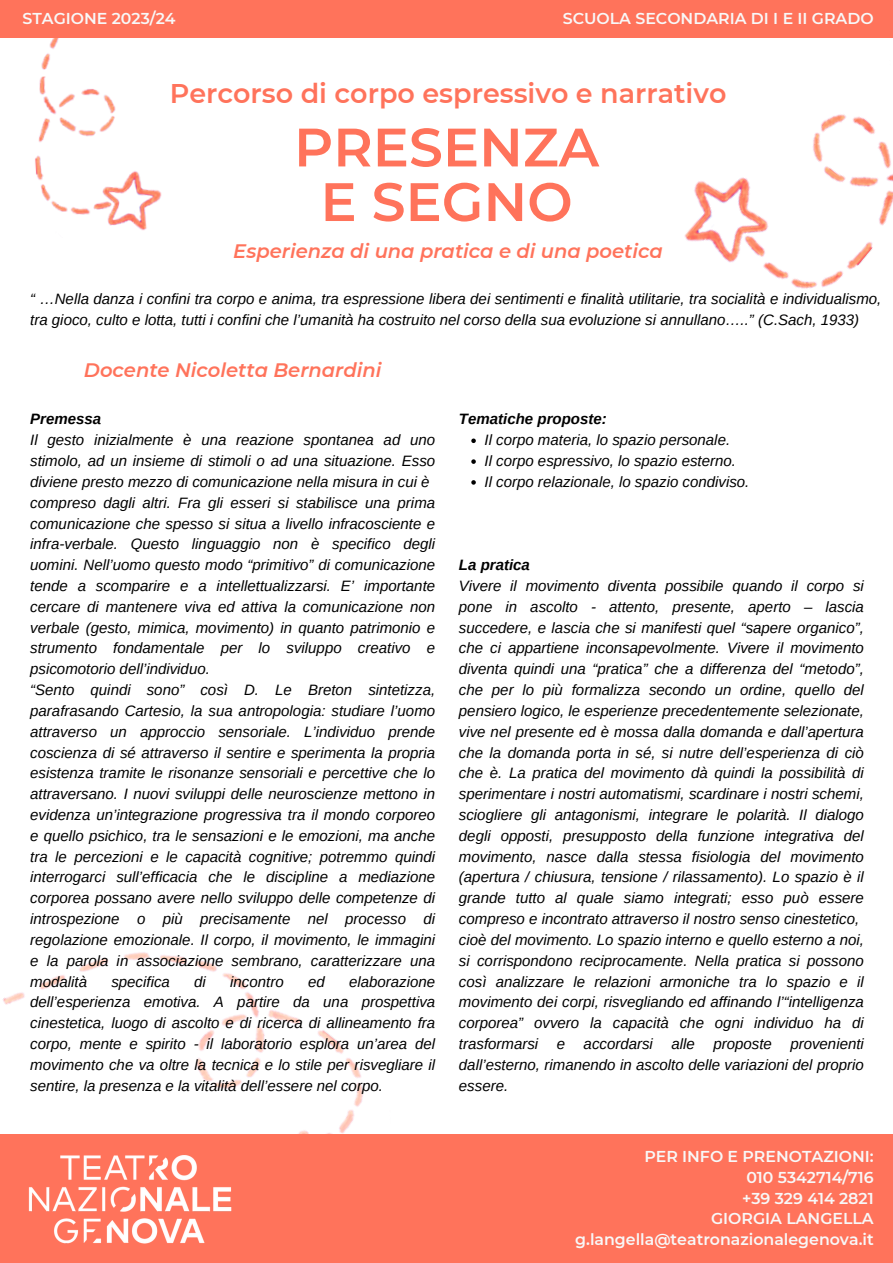
<style>
.page{position:relative;width:893px;height:1263px;background:#fff}
.page>*{position:absolute;margin:0;border:0;box-sizing:border-box;transform-origin:0 0}
.t1{font:600 54px "Montserrat";color:#ff735b}
.t2{font:600 27px "Montserrat";color:#ff735b}
.t3{font:italic 600 19.5px "Montserrat";color:#ff735b}
.t4{font:600 15.75px "Montserrat";color:#f8f8f8}
.t5{font:italic 15px/20.9px "Arimo";color:#000;text-align:justify}
.t6{font:italic 700 15px "Arimo";color:#000}
</style>
<div class="page">
<img style="left:3px;top:952px;width:360px;height:182px">
<div style="left:0;top:1134px;width:893px;height:129px;background:#ff735b"></div>
<img style="left:28px;top:1155px;width:204px;height:89px">
<img style="left:35px;top:155px;width:127px;height:76px">
<img style="left:41px;top:38px;width:18px;height:26px">
<img style="left:38px;top:64px;width:78px;height:78px">
<div style="left:0;top:0;width:893px;height:38px;background:#ff735b"></div>
<svg style="left:471px;top:438px;width:5px;height:5px"></svg>
<svg style="left:471px;top:459px;width:5px;height:5px"></svg>
<svg style="left:471px;top:480px;width:5px;height:5px"></svg>
<img style="left:684px;top:114px;width:209px;height:175px">
<p class="t4" style="left:22px;top:9px;width:155px">STAGIONE 2023/24</p>
<p class="t4" style="left:563px;top:9px;width:312px">SCUOLA SECONDARIA DI I E II GRADO</p>
<p class="t2" style="left:170px;top:77px;width:558px">Percorso di corpo espressivo e narrativo</p>
<p class="t1" style="left:294px;top:114px;width:306px">PRESENZA</p>
<p class="t1" style="left:320px;top:169px;width:254px">E SEGNO</p>
<p class="t3" style="left:233px;top:239px;width:431px">Esperienza di una pratica e di una poetica</p>
<p class="t5" style="left:30px;top:289px;width:852px">“ …Nella danza i confini tra corpo e anima, tra espressione libera dei sentimenti e finalità utilitarie, tra socialità e individualismo, tra gioco, culto e lotta, tutti i confini che l’umanità ha costruito nel corso della sua evoluzione si annullano…..” (C.Sach, 1933)</p>
<p class="t3" style="left:84px;top:358px;width:299px">Docente Nicoletta Bernardini</p>
<p class="t6" style="left:30px;top:411px;width:73px">Premessa</p>
<p class="t5" style="left:30px;top:430px;width:406px">Il gesto inizialmente è una reazione spontanea ad uno stimolo, ad un insieme di stimoli o ad una situazione. Esso diviene presto mezzo di comunicazione nella misura in cui è</p>
<p class="t5" style="left:30px;top:492px;width:406px">compreso dagli altri. Fra gli esseri si stabilisce una prima comunicazione che spesso si situa a livello infracosciente e infra-verbale. Questo linguaggio non è specifico degli uomini. Nell’uomo questo modo “primitivo” di comunicazione tende a scomparire e a intellettualizzarsi. E’ importante cercare di mantenere viva ed attiva la comunicazione non verbale (gesto, mimica, movimento) in quanto patrimonio e strumento fondamentale per lo sviluppo creativo e psicomotorio dell’individuo.</p>
<p class="t5" style="left:30px;top:679px;width:406px">“Sento quindi sono” così D. Le Breton sintetizza, parafrasando Cartesio, la sua antropologia: studiare l’uomo attraverso un approccio sensoriale. L’individuo prende coscienza di sé attraverso il sentire e sperimenta la propria esistenza tramite le risonanze sensoriali e percettive che lo attraversano. I nuovi sviluppi delle neuroscienze mettono in evidenza un’integrazione progressiva tra il mondo corporeo e quello psichico, tra le sensazioni e le emozioni, ma anche tra le percezioni e le capacità cognitive; potremmo quindi interrogarci sull’efficacia che le discipline a mediazione corporea possano avere nello sviluppo delle competenze di introspezione o più precisamente nel processo di regolazione emozionale. Il corpo, il movimento, le immagini e la parola in associazione sembrano, caratterizzare una modalità</p>
<p class="t5" style="left:30px;top:971px;width:406px;text-indent:319px">elaborazione dell’esperienza emotiva. A partire da una prospettiva cinestetica, luogo di ascolto e di ricerca di allineamento fra corpo, mente e spirito - il laboratorio esplora un’area del movimento che va oltre la tecnica e lo stile per risvegliare il sentire, la presenza e la vitalità dell’essere nel corpo.</p>
<p class="t5" style="left:111px;top:971px;width:60px">specifica</p>
<p class="t5" style="left:194px;top:971px;width:13px">di</p>
<p class="t5" style="left:230px;top:971px;width:55px">incontro</p>
<p class="t5" style="left:308px;top:971px;width:18px">ed</p>
<p class="t6" style="left:459px;top:411px;width:149px">Tematiche proposte:</p>
<p class="t5" style="left:484px;top:430px;width:247px">Il corpo materia, lo spazio personale.</p>
<p class="t5" style="left:484px;top:450px;width:253px">Il corpo espressivo, lo spazio esterno.</p>
<p class="t5" style="left:484px;top:471px;width:266px">Il corpo relazionale, lo spazio condiviso.</p>
<p class="t6" style="left:459px;top:557px;width:72px">La pratica</p>
<p class="t5" style="left:459px;top:575px;width:406px">Vivere il movimento diventa possibile quando il corpo si pone in ascolto - attento, presente, aperto – lascia succedere, e lascia che si manifesti quel “sapere organico”, che ci appartiene inconsapevolmente. Vivere il movimento diventa quindi una “pratica” che a differenza del “metodo”, che per lo più formalizza secondo un ordine, quello del pensiero logico, le esperienze precedentemente selezionate, vive nel presente ed è mossa dalla domanda e dall’apertura che la domanda porta in sé, si nutre dell’esperienza di ciò che è. La pratica del movimento dà quindi la possibilità di sperimentare i nostri automatismi, scardinare i nostri schemi, sciogliere gli antagonismi, integrare le polarità. Il dialogo degli opposti, presupposto della funzione integrativa del movimento, nasce dalla stessa fisiologia del movimento (apertura / chiusura, tensione / rilassamento). Lo spazio è il grande tutto al quale siamo integrati; esso può essere compreso e incontrato attraverso il nostro senso cinestetico,</p>
<p class="t5" style="left:459px;top:929px;width:406px">cioè del movimento. Lo spazio interno e quello esterno a noi, si corrispondono reciprocamente. Nella pratica si possono così analizzare le relazioni armoniche tra lo spazio e il movimento dei corpi, risvegliando ed affinando l’“intelligenza corporea” ovvero la capacità che ogni individuo ha di trasformarsi e accordarsi alle proposte provenienti dall’esterno, rimanendo in ascolto delle variazioni del proprio essere.</p>
<p class="t4" style="left:644px;top:1146px;width:231px">PER INFO E PRENOTAZIONI:</p>
<p class="t4" style="left:746px;top:1167px;width:129px">010 5342714/716</p>
<p class="t4" style="left:742px;top:1188px;width:133px">+39 329 414 2821</p>
<p class="t4" style="left:711px;top:1209px;width:164px">GIORGIA LANGELLA</p>
<p class="t4" style="left:575px;top:1230px;width:300px">g.langella@teatronazionalegenova.it</p>
</div>
